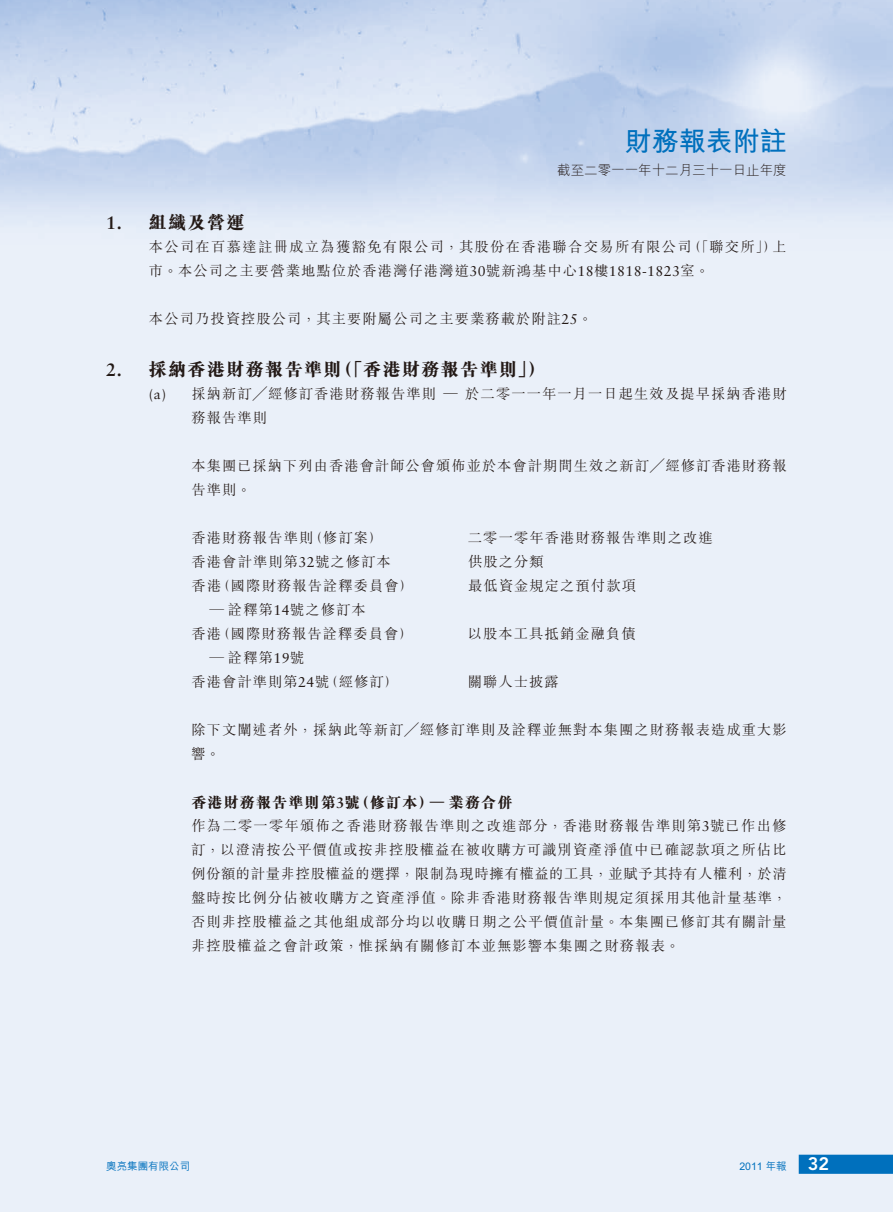
<style>
.page{position:relative;width:893px;height:1212px;background:#eaf0f9}
.page>*{position:absolute;margin:0;border:0;box-sizing:border-box;transform-origin:0 0}
.t1{font:700 27px "M Hei HK";color:#0070bd}
.t2{font:800 18px "M Sung HK";letter-spacing:.08em;color:#231916}
.t3{font:700 18px "Sabon LT Std";color:#231916}
.t4{font:800 18px "Avenir LT Std";color:#fff}
.t5{font:800 15px "M Sung HK";letter-spacing:.08em;color:#231916}
.t6{font:300 14.25px/24px "M Sung HK";letter-spacing:.08em;color:#231916}
.t7{font:14.25px "Sabon LT Std";color:#231916}
.t8{font:300 13.5px "M Hei HK";color:#231916}
.t9{font:500 10.5px "M Hei HK";color:#0070bd}
.s1{font-family:"Sabon LT Std";font-weight:400}
.s2{font-family:"Sabon LT Std";font-weight:700}
</style>
<div class="page">
<img style="left:0;top:0;width:893px;height:217px">
<div style="left:799px;top:1155px;width:94px;height:19px;background:#0070bd"></div>
<p class="t3" style="left:106px;top:211px;width:17px">1.</p>
<p class="t3" style="left:106px;top:358px;width:17px">2.</p>
<h1 class="t1" style="left:625px;top:121px;width:163px">財務報表附註</h1>
<p class="t2" style="left:149px;top:210px;width:97px">組織及營運</p>
<p class="t8" style="left:557px;top:161px;width:231px">截至二零一一年十二月三十一日止年度</p>
<p class="t6" style="left:149px;top:234px;width:562px">本公司在百慕達註冊成立為獲豁免有限公司，其股份在香港聯合交易所有限公司市。本公司之主要營業地點位於香港灣仔港灣道<span class="s1">30</span>號新鴻基中心<span class="s1">18</span>樓<span class="s1">1818-1823</span>室。</p>
<p class="t6" style="left:149px;top:306px;width:445px">本公司乃投資控股公司，其主要附屬公司之主要業務載於附註<span class="s1">25</span>。</p>
<p class="t2" style="left:335px;top:357px;width:211px">（「香港財務報告準則 (「</p>
<p class="t6" style="left:687px;top:234px;width:91px">（「聯交所」）</p>
<p class="t6" style="left:772px;top:234px;width:16px">上</p>
<p class="t2" style="left:149px;top:357px;width:194px">採納香港財務報告準則</p>
<p class="t7" style="left:149px;top:386px;width:19px">)a(</p>
<p class="t6" style="left:191px;top:381px;width:246px">採納新訂╱經修訂香港財務報告準則</p>
<p class="t6" style="left:465px;top:381px;width:323px">於二零一一年一月一日起生效及提早採納香港財</p>
<p class="t6" style="left:444px;top:381px;width:16px">─</p>
<p class="t6" style="left:191px;top:405px;width:77px">務報告準則</p>
<p class="t6" style="left:191px;top:453px;width:597px">本集團已採納下列由香港會計師公會頒佈並於本會計期間生效之新訂╱經修訂香港財務報告準則。</p>
<p class="t6" style="left:468px;top:525px;width:246px">二零一零年香港財務報告準則之改進</p>
<p class="t6" style="left:191px;top:525px;width:123px">香港財務報告準則</p>
<p class="t6" style="left:308px;top:525px;width:76px">（修訂案）</p>
<p class="t6" style="left:192px;top:549px;width:201px">香港會計準則第<span class="s1">32</span>號之修訂本</p>
<p class="t6" style="left:468px;top:549px;width:77px">供股之分類</p>
<p class="t6" style="left:216px;top:573px;width:199px">（國際財務報告詮釋委員會）</p>
<p class="t6" style="left:206px;top:573px;width:161px;text-indent:-14px">香港<br>－詮釋第<span class="s1">14</span>號之修訂本</p>
<p class="t6" style="left:468px;top:573px;width:169px">最低資金規定之預付款項</p>
<p class="t6" style="left:216px;top:621px;width:199px">（國際財務報告詮釋委員會）</p>
<p class="t6" style="left:206px;top:621px;width:100px;text-indent:-15px">香港<br>－詮釋第<span class="s1">19</span>號</p>
<p class="t6" style="left:468px;top:621px;width:169px">以股本工具抵銷金融負債</p>
<p class="t6" style="left:191px;top:669px;width:139px">香港會計準則第<span class="s1">24</span>號</p>
<p class="t6" style="left:191px;top:717px;width:597px">除下文闡述者外，採納此等新訂╱經修訂準則及詮釋並無對本集團之財務報表造成重大影響。</p>
<p class="t5" style="left:355px;top:792px;width:159px">（修訂本－） 業務合併</p>
<p class="t6" style="left:324px;top:669px;width:76px">（經修訂）</p>
<p class="t6" style="left:468px;top:669px;width:93px">關聯人士披露</p>
<p class="t5" style="left:191px;top:792px;width:170px">香港財務報告準則第 號<span class="s2">3</span></p>
<p class="t6" style="left:191px;top:813px;width:597px;text-align:justify">作為二零一零年頒佈之香港財務報告準則之改進部分，香港財務報告準則第<span class="s1">3</span>號已作出修訂，以澄清按公平價值或按非控股權益在被收購方可識別資產淨值中已確認款項之所佔比例份額的計量非控股權益的選擇，限制為現時擁有權益的工具，並賦予其持有人權利，於清盤時按比例分佔被收購方之資產淨值。除非香港財務報告準則規定須採用其他計量基準，否則非控股權益之其他組成部分均以收購日期之公平價值計量。本集團已修訂其有關計量非控股權益之會計政策，惟採納有關修訂本並無影響本集團之財務報表。</p>
<p class="t9" style="left:106px;top:1159px;width:85px">奧亮集團有限公司</p>
<p class="t9" style="left:739px;top:1159px;width:49px">2011 年報</p>
<p class="t4" style="left:808px;top:1153px;width:23px">32</p>
</div>
